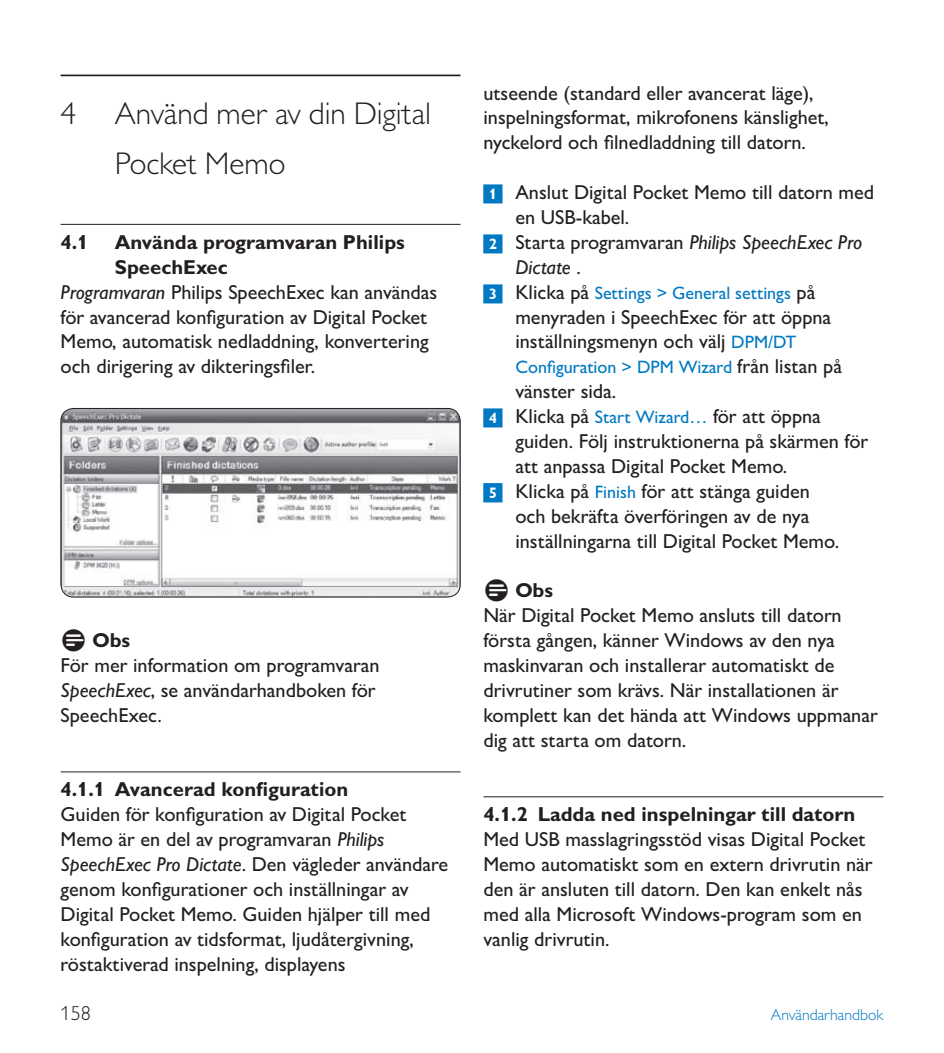
<style>
.page{position:relative;width:944px;height:1053px;background:#fff}
.page>*{position:absolute;margin:0;border:0;box-sizing:border-box;transform-origin:0 0}
.t1{font:300 31.5px/49.7px "Gill Sans MT Pro";color:#231f20}
.t2{font:500 20.25px/25px "Gill Sans MT Pro";color:#231f20}
.t3{font:700 20.25px "Gill Sans MT Pro";color:#231f20}
.t4{font:300 20.25px "Gill Sans MT Pro";color:#231f20}
.t5{font:500 18px "Gill Sans MT Pro";color:#0079c2}
.t6{font:300 15.75px "Gill Sans MT Pro";color:#0079c2}
.s1{font-style:italic}
.s2{font-size:20.25px;color:#231f20}
.s3{font-size:18px;color:#0079c2}
.s4{color:#0079c2}
</style>
<div class="page">
<hr style="left:61px;top:75px;width:399px;height:1px;background:#231f20">
<hr style="left:61px;top:224px;width:399px;height:1px;background:#231f20">
<hr style="left:61px;top:771px;width:399px;height:1px;background:#231f20">
<img style="left:61px;top:408px;width:399px;height:189px">
<div style="left:61px;top:408px;width:399px;height:189px;border:1px solid #231f20;border-radius:13px"></div>
<hr style="left:483px;top:796px;width:400px;height:1px;background:#231f20">
<h1 class="t1" style="left:115px;top:88px;width:318px;text-indent:-54px">4 Använd mer av din Digital<br>Pocket Memo</h1>
<p class="t3" style="left:61px;top:229px;width:29px">4.1</p>
<p class="t3" style="left:115px;top:229px;width:292px">Använda programvaran Philips</p>
<p class="t3" style="left:115px;top:254px;width:115px">SpeechExec</p>
<p class="t2" style="left:61px;top:279px;width:378px"><span class="s1">Programvaran</span> Philips SpeechExec kan användas</p>
<p class="t2" style="left:61px;top:304px;width:368px">för avancerad konfiguration av Digital Pocket</p>
<p class="t2" style="left:61px;top:329px;width:370px">Memo, automatisk nedladdning, konvertering</p>
<p class="t2" style="left:61px;top:354px;width:256px">och dirigering av dikteringsfiler.</p>
<p class="t3" style="left:92px;top:627px;width:39px">Obs</p>
<p class="t2" style="left:61px;top:652px;width:321px">För mer information om programvaran<br><span class="s1">SpeechExec</span>, se användarhandboken för<br>SpeechExec.</p>
<p class="t3" style="left:61px;top:777px;width:289px">4.1.1 Avancerad konfiguration</p>
<p class="t2" style="left:61px;top:801px;width:389px">Guiden för konfiguration av Digital Pocket Memo är en del av programvaran <span class="s1">Philips SpeechExec Pro Dictate</span>. Den vägleder användare genom konfigurationer och inställningar av Digital Pocket Memo. Guiden hjälper till med konfiguration av tidsformat, ljudåtergivning, röstaktiverad inspelning, displayens</p>
<p class="t2" style="left:483px;top:80px;width:347px">utseende (standard eller avancerat läge), inspelningsformat, mikrofonens känslighet, nyckelord och filnedladdning till datorn.</p>
<p class="t2" style="left:515px;top:179px;width:360px">Anslut Digital Pocket Memo till datorn med en USB-kabel.<br>Starta programvaran <span class="s1">Philips SpeechExec Pro<br>Dictate</span> .</p>
<p class="t5" style="left:483px;top:282px;width:333px">✓ <span class="s2">Klicka på</span> Settings &gt; General settings <span class="s2">på</span></p>
<p class="t2" style="left:515px;top:304px;width:317px">menyraden i SpeechExec för att öppna inställningsmenyn och välj <span class="s3">DPM/DT</span></p>
<p class="t5" style="left:515px;top:356px;width:328px">Configuration &gt; DPM Wizard <span class="s2">från listan på</span></p>
<p class="t2" style="left:515px;top:378px;width:103px">vänster sida.</p>
<p class="t2" style="left:515px;top:403px;width:355px;text-indent:-32px"><span class="s4">✔</span> Klicka på <span class="s3">Start Wizard…</span> för att öppna guiden. Följ instruktionerna på skärmen för att anpassa Digital Pocket Memo.<br>Klicka på <span class="s3">Finish</span> för att stänga guiden<br>och bekräfta överföringen av de nya inställningarna till Digital Pocket Memo.</p>
<p class="t3" style="left:515px;top:578px;width:39px">Obs</p>
<p class="t2" style="left:483px;top:602px;width:396px">När Digital Pocket Memo ansluts till datorn första gången, känner Windows av den nya maskinvaran och installerar automatiskt de drivrutiner som krävs. När installationen är komplett kan det hända att Windows uppmanar dig att starta om datorn.</p>
<p class="t3" style="left:483px;top:801px;width:373px">4.1.2 Ladda ned inspelningar till datorn</p>
<p class="t2" style="left:483px;top:826px;width:391px">Med USB masslagringsstöd visas Digital Pocket Memo automatiskt som en extern drivrutin när den är ansluten till datorn. Den kan enkelt nås med alla Microsoft Windows-program som en vanlig drivrutin.</p>
<p class="t4" style="left:61px;top:1001px;width:32px">158</p>
<p class="t6" style="left:771px;top:1005px;width:114px">Användarhandbok</p>
</div>
